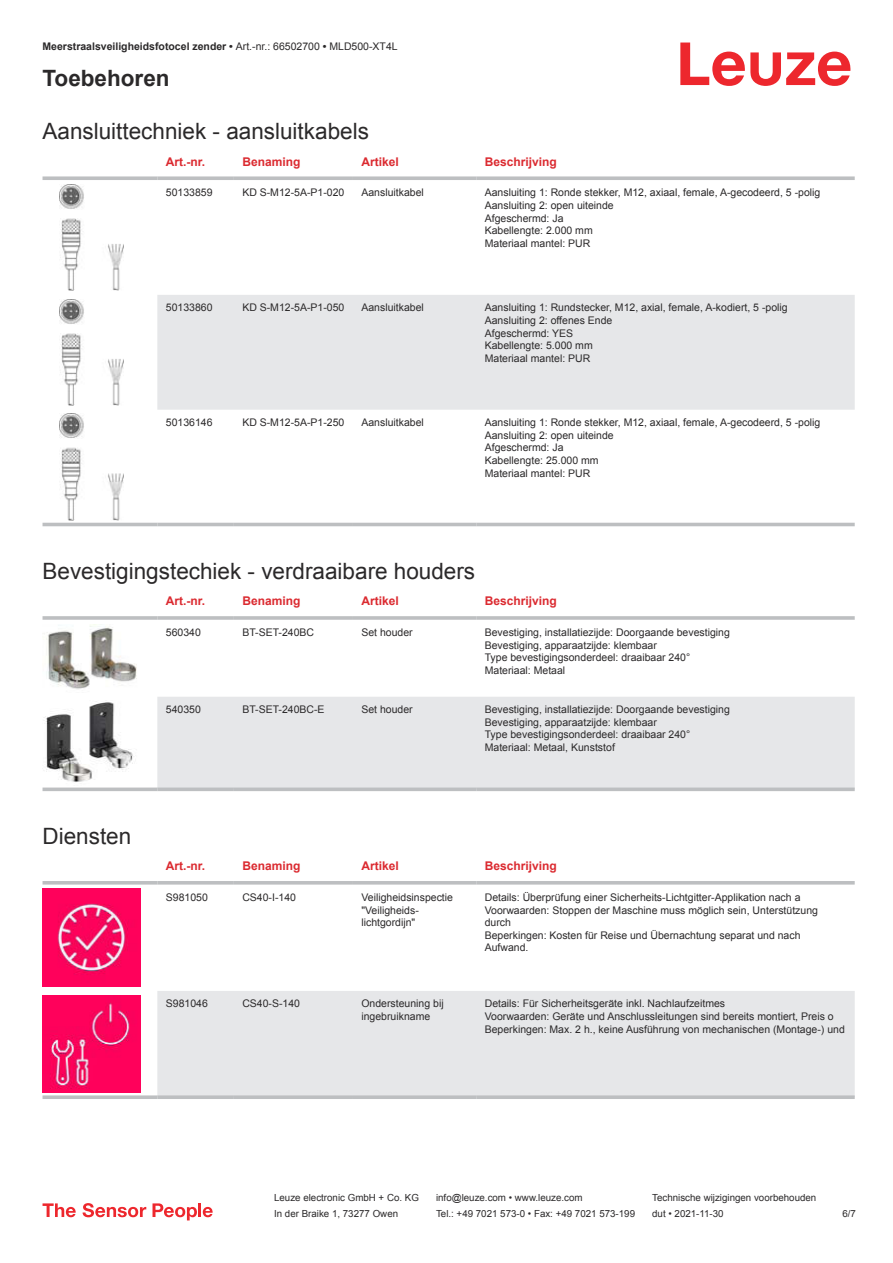
<style>
.page{position:relative;width:893px;height:1263px;background:#fff}
.page>*{position:absolute;margin:0;border:0;box-sizing:border-box;transform-origin:0 0}
.t1{font:22.5px "Arial";color:#2b292a}
.t2{font:700 22.5px "Arial";color:#2b292a}
.t3{font:700 12px "Arial";color:#db2a30}
.t4{font:10.5px/12.6px "Arial";color:#2b292a}
.t5{font:700 10.5px "Arial";color:#2b292a}
.t6{font:9.75px "Arial";color:#2b292a}
.s1{font-weight:400}
</style>
<div class="page">
<svg style="left:680px;top:43px;width:170px;height:43px"></svg>
<svg style="left:43px;top:405px;width:812px;height:122px"></svg>
<div style="left:157px;top:295px;width:698px;height:115px;background:#e6e7e9"></div>
<svg style="left:43px;top:176px;width:114px;height:4px"></svg>
<svg style="left:157px;top:176px;width:77px;height:4px"></svg>
<svg style="left:234px;top:176px;width:119px;height:4px"></svg>
<svg style="left:353px;top:176px;width:123px;height:4px"></svg>
<svg style="left:476px;top:176px;width:379px;height:4px;background:#c4c6c8"></svg>
<hr style="left:43px;top:523px;width:114px;height:3px;background:#bdbfc1">
<hr style="left:157px;top:523px;width:77px;height:3px;background:#bdbfc1">
<hr style="left:234px;top:523px;width:119px;height:3px;background:#bdbfc1">
<hr style="left:353px;top:523px;width:123px;height:3px;background:#bdbfc1">
<hr style="left:476px;top:523px;width:379px;height:3px;background:#bdbfc1">
<img style="left:59px;top:184px;width:65px;height:107px">
<img style="left:59px;top:299px;width:65px;height:106px">
<img style="left:59px;top:414px;width:65px;height:106px">
<div style="left:157px;top:697px;width:698px;height:90px;background:#e6e7e9"></div>
<hr style="left:43px;top:616px;width:114px;height:4px;background:#bdbfc1">
<hr style="left:157px;top:616px;width:77px;height:4px;background:#c8cacb">
<hr style="left:234px;top:616px;width:119px;height:4px;background:#c3c5c6">
<hr style="left:353px;top:616px;width:123px;height:4px;background:#bdbfc1">
<hr style="left:476px;top:616px;width:379px;height:4px;background:#c8cacb">
<svg style="left:43px;top:787px;width:114px;height:4px"></svg>
<svg style="left:157px;top:787px;width:77px;height:4px"></svg>
<svg style="left:234px;top:787px;width:119px;height:4px"></svg>
<svg style="left:353px;top:787px;width:123px;height:4px"></svg>
<svg style="left:476px;top:787px;width:379px;height:4px;background:#c2c4c6"></svg>
<img style="left:44px;top:624px;width:93px;height:65px">
<img style="left:44px;top:701px;width:89px;height:81px">
<svg style="left:43px;top:884px;width:812px;height:209px"></svg>
<div style="left:157px;top:991px;width:698px;height:104px;background:#e6e7e9"></div>
<hr style="left:43px;top:881px;width:114px;height:3px;background:#bdbfc1">
<hr style="left:157px;top:881px;width:77px;height:3px;background:#bdbfc1">
<hr style="left:234px;top:881px;width:119px;height:3px;background:#bdbfc1">
<hr style="left:353px;top:881px;width:123px;height:3px;background:#bdbfc1">
<hr style="left:476px;top:881px;width:379px;height:3px;background:#bdbfc1">
<svg style="left:43px;top:1095px;width:114px;height:4px"></svg>
<svg style="left:157px;top:1095px;width:77px;height:4px"></svg>
<svg style="left:234px;top:1095px;width:119px;height:4px"></svg>
<svg style="left:353px;top:1095px;width:123px;height:4px"></svg>
<svg style="left:476px;top:1095px;width:379px;height:4px;background:#c1c3c5"></svg>
<img style="left:43px;top:889px;width:97px;height:98px">
<img style="left:43px;top:995px;width:97px;height:98px">
<svg style="left:43px;top:1203px;width:33px;height:14px"></svg>
<svg style="left:83px;top:1203px;width:63px;height:14px"></svg>
<svg style="left:153px;top:1203px;width:44px;height:17px"></svg>
<hr style="left:198px;top:1203px;width:3px;height:14px;background:#ed272d">
<svg style="left:203px;top:1207px;width:10px;height:10px"></svg>
<p class="t5" style="left:43px;top:43px;width:357px">Meerstraalsveiligheidsfotocel zender • <span class="s1">Art.-nr.: 66502700</span> • <span class="s1">MLD500-XT4L</span></p>
<h1 class="t2" style="left:43px;top:70px;width:129px">Toebehoren</h1>
<h1 class="t1" style="left:43px;top:123px;width:328px">Aansluittechniek - aansluitkabels</h1>
<p class="t3" style="left:166px;top:157px;width:41px">Art.-nr.</p>
<p class="t3" style="left:242px;top:157px;width:60px">Benaming</p>
<p class="t3" style="left:361px;top:157px;width:39px">Artikel</p>
<p class="t3" style="left:485px;top:157px;width:74px">Beschrijving</p>
<p class="t4" style="left:166px;top:187px;width:48px">50133859</p>
<p class="t4" style="left:242px;top:187px;width:104px">KD S-M12-5A-P1- 020</p>
<p class="t4" style="left:361px;top:187px;width:64px">Aansluitkabel</p>
<p class="t4" style="left:485px;top:187px;width:337px">Aansluiting 1: Ronde stekker, M12, axiaal, female, A-gecodeerd, 5 -polig Aansluiting 2: open uiteinde<br>Afgeschermd: Ja<br>Kabellengte: 2.000 mm<br>Materiaal mantel: PUR</p>
<p class="t4" style="left:166px;top:302px;width:48px">50133860</p>
<p class="t4" style="left:242px;top:302px;width:104px">KD S-M12-5A-P1- 050</p>
<p class="t4" style="left:361px;top:302px;width:64px">Aansluitkabel</p>
<p class="t4" style="left:485px;top:302px;width:304px">Aansluiting 1: Rundstecker, M12, axial, female, A-kodiert, 5 -polig<br>Aansluiting 2: offenes Ende<br>Afgeschermd: YES<br>Kabellengte: 5.000 mm<br>Materiaal mantel: PUR</p>
<p class="t4" style="left:166px;top:417px;width:48px">50136146</p>
<p class="t4" style="left:242px;top:417px;width:104px">KD S-M12-5A-P1- 250</p>
<p class="t4" style="left:361px;top:417px;width:64px">Aansluitkabel</p>
<p class="t4" style="left:485px;top:417px;width:337px">Aansluiting 1: Ronde stekker, M12, axiaal, female, A-gecodeerd, 5 -polig Aansluiting 2: open uiteinde<br>Afgeschermd: Ja<br>Kabellengte: 25.000 mm<br>Materiaal mantel: PUR</p>
<h1 class="t1" style="left:43px;top:563px;width:434px">Bevestigingstechiek - verdraaibare houders</h1>
<p class="t3" style="left:166px;top:597px;width:41px">Art.-nr.</p>
<p class="t3" style="left:242px;top:597px;width:60px">Benaming</p>
<p class="t3" style="left:361px;top:597px;width:39px">Artikel</p>
<p class="t3" style="left:485px;top:597px;width:74px">Beschrijving</p>
<p class="t4" style="left:166px;top:627px;width:37px">560340</p>
<p class="t4" style="left:242px;top:627px;width:73px">BT-SET-240BC</p>
<p class="t4" style="left:361px;top:627px;width:53px">Set houder</p>
<p class="t4" style="left:485px;top:627px;width:247px">Bevestiging, installatiezijde: Doorgaande bevestiging Bevestiging, apparaatzijde: klembaar<br>Type bevestigingsonderdeel: draaibaar 240° Materiaal: Metaal</p>
<p class="t4" style="left:166px;top:704px;width:37px">540350</p>
<p class="t4" style="left:242px;top:704px;width:84px">BT-SET-240BC-E</p>
<p class="t4" style="left:361px;top:704px;width:53px">Set houder</p>
<p class="t4" style="left:485px;top:704px;width:247px">Bevestiging, installatiezijde: Doorgaande bevestiging Bevestiging, apparaatzijde: klembaar<br>Type bevestigingsonderdeel: draaibaar 240° Materiaal: Metaal, Kunststof</p>
<h1 class="t1" style="left:43px;top:827px;width:90px">Diensten</h1>
<p class="t3" style="left:166px;top:861px;width:41px">Art.-nr.</p>
<p class="t3" style="left:242px;top:861px;width:60px">Benaming</p>
<p class="t3" style="left:361px;top:861px;width:39px">Artikel</p>
<p class="t3" style="left:485px;top:861px;width:74px">Beschrijving</p>
<p class="t4" style="left:166px;top:892px;width:44px">S981050</p>
<p class="t4" style="left:242px;top:892px;width:55px">CS40-I-140</p>
<p class="t4" style="left:361px;top:892px;width:93px">Veiligheidsinspectie "Veiligheids&shy;lichtgordijn"</p>
<p class="t4" style="left:485px;top:892px;width:335px">Details: Überprüfung einer Sicherheits-Lichtgitter-Applikation nach a Voorwaarden: Stoppen der Maschine muss möglich sein, Unterstützung durch<br>Beperkingen: Kosten für Reise und Übernachtung separat und nach Aufwand.</p>
<p class="t4" style="left:166px;top:998px;width:44px">S981046</p>
<p class="t4" style="left:242px;top:998px;width:59px">CS40-S-140</p>
<p class="t4" style="left:361px;top:998px;width:84px">Ondersteuning bij ingebruikname</p>
<p class="t4" style="left:485px;top:998px;width:362px">Details: Für Sicherheitsgeräte inkl. Nachlaufzeitmes<br>Voorwaarden: Geräte und Anschlussleitungen sind bereits montiert, Preis o<br>Beperkingen: Max. 2 h., keine Ausführung von mechanischen (Montage-) und</p>
<p class="t6" style="left:274px;top:1194px;width:146px">Leuze electronic GmbH + Co. KG</p>
<p class="t6" style="left:436px;top:1194px;width:148px">info@leuze.com • www.leuze.com</p>
<p class="t6" style="left:652px;top:1194px;width:166px">Technische wijzigingen voorbehouden</p>
<p class="t6" style="left:274px;top:1210px;width:126px">In der Braike 1, 73277 Owen</p>
<p class="t6" style="left:436px;top:1210px;width:201px">Tel.: +49 7021 573-0 • Fax: +49 7021 573-199</p>
<p class="t6" style="left:652px;top:1210px;width:73px">dut • 2021-11-30</p>
<p class="t6" style="left:842px;top:1210px;width:15px">6 /7</p>
</div>
